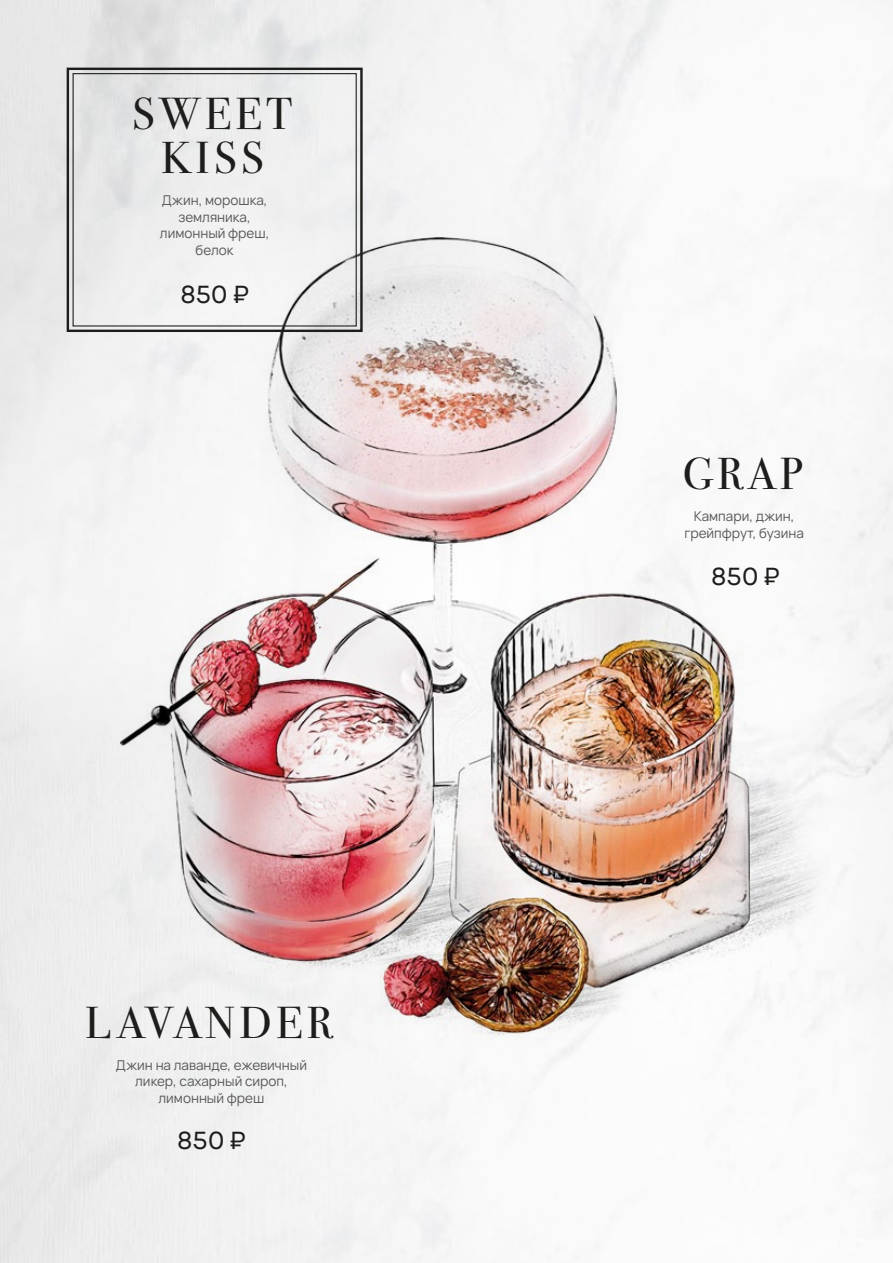
<style>
.page{position:relative;width:893px;height:1263px;background:#fff}
.page>*{position:absolute;margin:0;border:0;box-sizing:border-box;transform-origin:0 0}
.t1{font:45px/43.5px "Bodoni Sev C";color:#1d1d1b;text-align:center}
.t2{font:500 24px "Vela Sans";color:#1d1d1b}
.t3{font:13.5px/16.5px "Vela Sans";color:#575756;text-align:center}
</style>
<div class="page">
<img style="left:107px;top:194px;width:722px;height:890px">
<div style="left:73px;top:73px;width:284px;height:253px;border:1px solid #1d1d1b"></div>
<div style="left:67px;top:68px;width:296px;height:264px;border:2px solid #1d1d1b"></div>
<h1 class="t1" style="left:132px;top:92px;width:162px">SWEET<br>KISS</h1>
<p class="t3" style="left:160px;top:191px;width:111px">Джин, морошка, земляника, лимонный фреш, белок</p>
<h2 class="t2" style="left:180px;top:275px;width:70px">850 ₽</h2>
<h1 class="t1" style="left:85px;top:1001px;width:250px">LAVANDER</h1>
<p class="t3" style="left:116px;top:1056px;width:193px">Джин на лаванде, ежевичный ликер, сахарный сироп, лимонный фреш</p>
<h2 class="t2" style="left:177px;top:1122px;width:70px">850 ₽</h2>
<h1 class="t1" style="left:683px;top:453px;width:121px">GRAP</h1>
<p class="t3" style="left:684px;top:507px;width:121px">Кампари, джин, грейпфрут, бузина</p>
<h2 class="t2" style="left:711px;top:557px;width:70px">850 ₽</h2>
</div>
